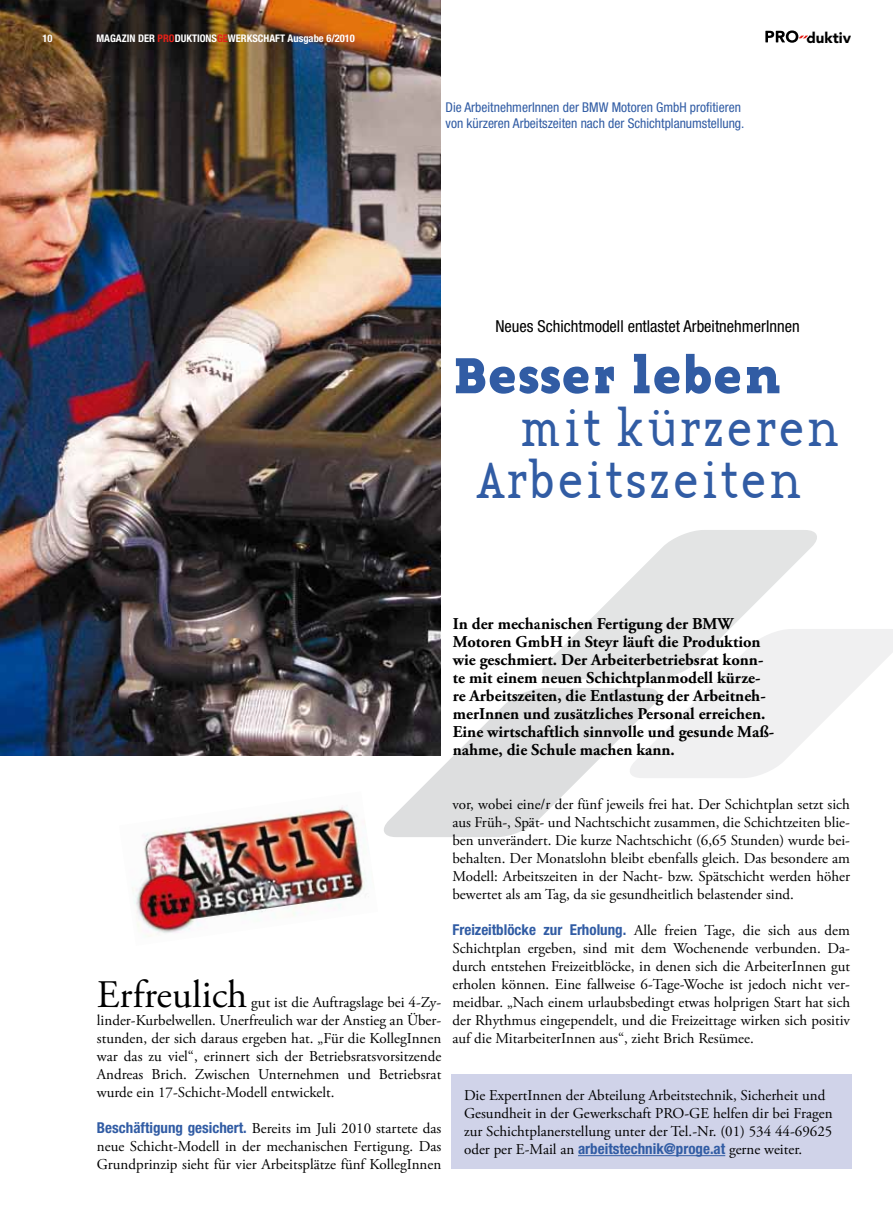
<style>
.page{position:relative;width:893px;height:1212px;background:#fff}
.page>*{position:absolute;margin:0;border:0;box-sizing:border-box;transform-origin:0 0}
.t1{font:52.5px/52.5px "Base Twelve Serif";color:#315ca4;scale:.91 1}
.t2{font:52.5px "Base Twelve Serif B";color:#315ca4}
.t3{font:39px "Adobe Garamond Pro";color:#000}
.t4{font:700 16.5px/18px "Adobe Garamond Pro";color:#000}
.t5{font:condensed 16.5px "Helvetica Neue LT Std";color:#000}
.t6{font:15px/18px "Adobe Garamond Pro";color:#000;text-align:justify}
.t7{font:900 15px "Avenir LT Std";color:#000}
.t8{font:condensed 13.5px/16.2px "Helvetica Neue LT Std";color:#315ca4}
.t9{font:700 condensed 10.5px "Helvetica Neue LT Std";color:#fff}
.s1{color:#e32119}
.s2{font-family:"Helvetica Neue LT Std";font-weight:700;font-stretch:condensed;color:#315ca4}
</style>
<div class="page">
<img style="left:0;top:0;width:440px;height:755px">
<svg style="left:765px;top:30px;width:43px;height:13px"></svg>
<div style="left:451px;top:1074px;width:400px;height:95px;background:#d0d3e9"></div>
<hr style="left:578px;top:1155px;width:147px;height:1px;background:#315ca4">
<svg style="left:382px;top:530px;width:511px;height:307px"></svg>
<img style="left:132px;top:806px;width:235px;height:131px">
<p class="t9" style="left:43px;top:32px;width:12px">10</p>
<p class="t9" style="left:97px;top:32px;width:260px">MAGAZIN DER <span class="s1">PRO</span>DUKTIONS<span class="s1">GE</span>WERKSCHAFT Ausgabe 6/2010</p>
<p class="t7" style="left:806px;top:28px;width:46px">duktiv</p>
<p class="t8" style="left:446px;top:99px;width:300px">Die ArbeitnehmerInnen der BMW Motoren GmbH profitieren von kürzeren Arbeitszeiten nach der Schichtplanumstellung.</p>
<p class="t5" style="left:495px;top:317px;width:306px">Neues Schichtmodell entlastet ArbeitnehmerInnen</p>
<h1 class="t2" style="left:453px;top:339px;width:331px">Besser leben</h1>
<h1 class="t1" style="left:477px;top:401px;width:402px;text-indent:42px">mit kürzeren<br>Arbeitszeiten</h1>
<p class="t4" style="left:453px;top:615px;width:323px">In der mechanischen Fertigung der BMW Motoren GmbH in Steyr läuft die Produktion wie geschmiert. Der Arbeiterbetriebsrat konn&shy;te mit einem neuen Schichtplanmodell kürze&shy;re Arbeitszeiten, die Entlastung der Arbeitneh&shy;merInnen und zusätzliches Personal erreichen.<br>Eine wirtschaftlich sinnvolle und gesunde Maß&shy;nahme, die Schule machen kann.</p>
<h2 class="t3" style="left:97px;top:972px;width:152px">Erfreulich</h2>
<p class="t6" style="left:97px;top:994px;width:346px;text-indent:154px">gut ist die Auftragslage bei 4-Zy&shy;linder-Kurbelwellen. Unerfreulich war der Anstieg an Über&shy;stunden, der sich daraus ergeben hat. „Für die KollegInnen war das zu viel“, erinnert sich der Betriebsratsvorsitzende Andreas Brich. Zwischen Unternehmen und Betriebsrat wurde ein 17-Schicht-Modell entwickelt.</p>
<p class="t6" style="left:97px;top:1120px;width:346px"><span class="s2">Beschäftigung gesichert.</span> Bereits im Juli 2010 startete das neue Schicht-Modell in der mechanischen Fertigung. Das Grundprinzip sieht für vier Arbeitsplätze fünf KollegInnen</p>
<p class="t6" style="left:452px;top:796px;width:399px">vor, wobei eine/r der fünf jeweils frei hat. Der Schichtplan setzt sich aus Früh-, Spät- und Nachtschicht zusammen, die Schichtzeiten blie&shy;ben unverändert. Die kurze Nachtschicht (6,65 Stunden) wurde bei&shy;behalten. Der Monatslohn bleibt ebenfalls gleich. Das besondere am Modell: Arbeitszeiten in der Nacht- bzw. Spätschicht werden höher bewertet als am Tag, da sie gesundheitlich belastender sind.</p>
<p class="t6" style="left:452px;top:922px;width:399px"><span class="s2">Freizeitblöcke zur Erholung.</span> Alle freien Tage, die sich aus dem Schichtplan ergeben, sind mit dem Wochenende verbunden. Da&shy;durch entstehen Freizeitblöcke, in denen sich die ArbeiterInnen gut erholen können. Eine fallweise 6-Tage-Woche ist jedoch nicht ver&shy;meidbar. „Nach einem urlaubsbedingt etwas holprigen Start hat sich der Rhythmus eingependelt, und die Freizeittage wirken sich positiv auf die MitarbeiterInnen aus“, zieht Brich Resümee.</p>
<p class="t6" style="left:464px;top:1087px;width:370px;text-align:left">Die ExpertInnen der Abteilung Arbeitstechnik, Sicherheit und Gesundheit in der Gewerkschaft PRO-GE helfen dir bei Fragen zur Schichtplanerstellung unter der Tel.-Nr. (01) 534 44-69625 oder per E-Mail an <span class="s2">arbeitstechnik@proge.at</span> gerne weiter.</p>
</div>
